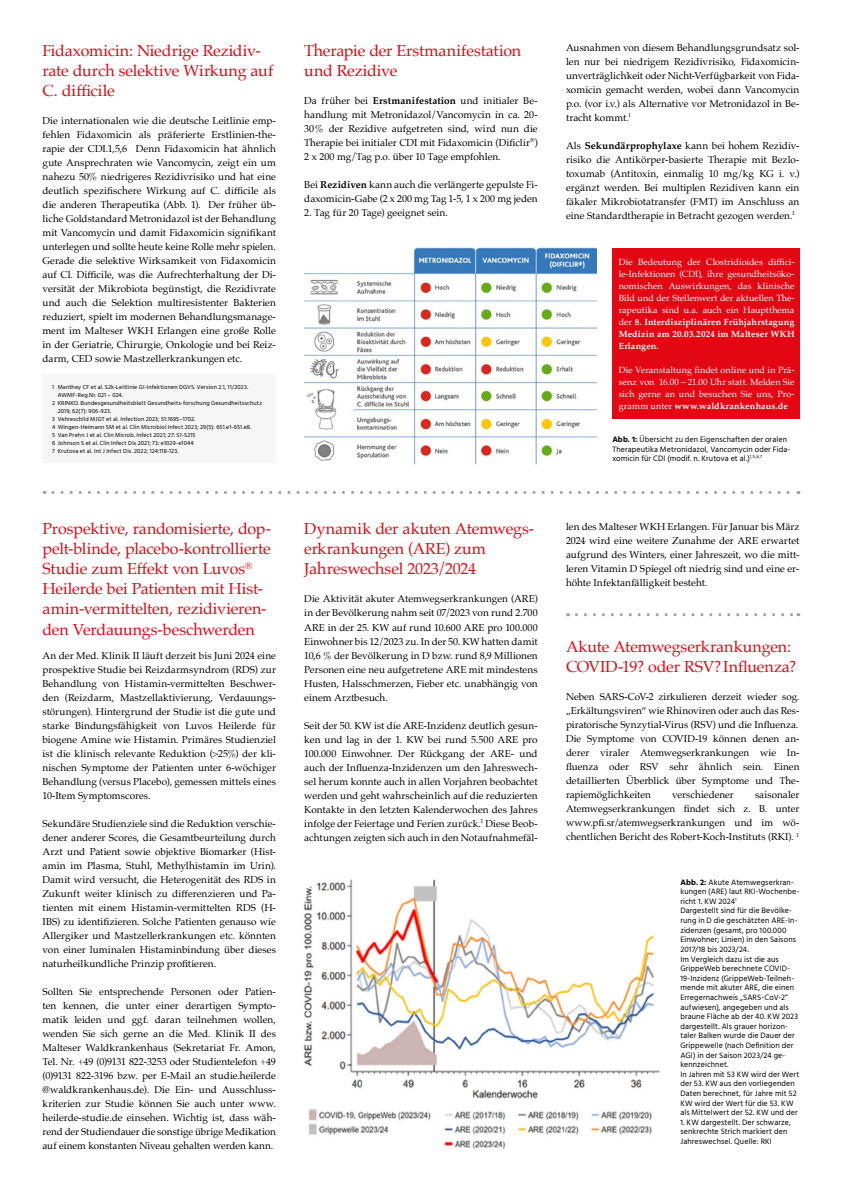
<style>
.page{position:relative;width:842px;height:1191px;background:#fff}
.page>*{position:absolute;margin:0;border:0;box-sizing:border-box;transform-origin:0 0}
.t1{font:16px/20px "Palatino";letter-spacing:-.01em;color:#e30613}
.t2{font:10px/14px "Palatino";color:#000;text-align:justify}
.t3{font:9px/12px "Palatino";letter-spacing:.005em;color:#fff;text-align:justify}
.t4{font:8px/9.6px "Hind";letter-spacing:.015em;color:#000}
.t5{font:6px "Hind";letter-spacing:.02em;color:#000}
.s1{font-weight:700}
</style>
<div class="page">
<div style="left:612px;top:249px;width:187px;height:170px;background:#e30613"></div>
<svg style="left:53px;top:491px;width:746px;height:3px"></svg>
<div style="left:43px;top:374px;width:233px;height:89px;background:#f6f6f6"></div>
<img style="left:304px;top:247px;width:293px;height:218px">
<svg style="left:576px;top:613px;width:223px;height:3px"></svg>
<img style="left:303px;top:879px;width:357px;height:271px">
<h1 class="t1" style="left:43px;top:40px;width:232px">Fidaxomicin: Niedrige Rezidiv&shy;rate durch selektive Wirkung auf<br>C. difficile</h1>
<p class="t2" style="left:43px;top:113px;width:235px">Die internationalen wie die deutsche Leitlinie emp&shy;fehlen Fidaxomicin als präferierte Erstlinien-the&shy;rapie der CDI.1,5,6 Denn Fidaxomicin hat ähnlich gute Ansprechraten wie Vancomycin, zeigt ein um nahezu 50% niedrigeres Rezidivrisiko und hat eine deutlich spezifischere Wirkung auf C. difficile als die anderen Therapeutika (Abb. 1). Der früher üb&shy;liche Goldstandard Metronidazol ist der Behandlung mit Vancomycin und damit Fidaxomicin signifikant unterlegen und sollte heute keine Rolle mehr spielen.<br>Gerade die selektive Wirksamkeit von Fidaxomicin auf Cl. Difficile, was die Aufrechterhaltung der Di&shy;versität der Mikrobiota begünstigt, die Rezidivrate und auch die Selektion multiresistenter Bakterien reduziert, spielt im modernen Behandlungsmanage&shy;ment im Malteser WKH Erlangen eine große Rolle in der Geriatrie, Chirurgie, Onkologie und bei Reiz&shy;darm, CED sowie Mastzellerkrankungen etc.</p>
<p class="t5" style="left:52px;top:383px;width:198px">1 Manthey CF et al. S2k-Leitlinie GI-Infektionen DGVS. Version 2.1, 11/2023.</p>
<p class="t5" style="left:58px;top:391px;width:67px">AWMF-Reg.Nr. 021 – 024.</p>
<p class="t5" style="left:52px;top:399px;width:212px">2 KRINKO. Bundesgesundheitsblatt Gesundheits-forschung Gesundheitsschutz</p>
<p class="t5" style="left:58px;top:407px;width:55px">2019; 62(7): 906-923.</p>
<p class="t5" style="left:52px;top:415px;width:145px">3 Vehreschild MJGT et al. Infection 2023; 51:1695–1702.</p>
<p class="t5" style="left:52px;top:423px;width:201px">4 Wingen-Heimann SM et al. Clin Microbiol Infect 2023; 29(5): 651.e1-651.e8.</p>
<p class="t5" style="left:52px;top:431px;width:145px">5 Van Prehn J et al. Clin Microb. Infect 2021; 27: S1-S215</p>
<p class="t5" style="left:52px;top:439px;width:143px">6 Johnson S et al. Clin Infect Dis 2021; 73: e1029-e1044</p>
<p class="t5" style="left:52px;top:447px;width:128px">7 Krutova et al. Int J Infect Dis. 2022; 124:118-123.</p>
<h1 class="t1" style="left:43px;top:519px;width:230px">Prospektive, randomisierte, dop&shy;pelt-blinde, placebo-kontrollierte Studie zum Effekt von Luvos<sup>® </sup>Heilerde bei Patienten mit Hist&shy;amin-vermittelten, rezidivieren&shy;den Verdauungs-beschwerden</h1>
<p class="t2" style="left:43px;top:648px;width:235px">An der Med. Klinik II läuft derzeit bis Juni 2024 eine prospektive Studie bei Reizdarmsyndrom (RDS) zur Behandlung von Histamin-vermittelten Beschwer&shy;den (Reizdarm, Mastzellaktivierung, Verdauungs&shy;störungen). Hintergrund der Studie ist die gute und starke Bindungsfähigkeit von Luvos Heilerde für biogene Amine wie Histamin. Primäres Studienziel ist die klinisch relevante Reduktion (&gt;25%) der kli&shy;nischen Symptome der Patienten unter 6-wöchiger Behandlung (versus Placebo), gemessen mittels eines 10-Item Symptomscores.</p>
<p class="t2" style="left:43px;top:816px;width:235px">Sekundäre Studienziele sind die Reduktion verschie&shy;dener anderer Scores, die Gesamtbeurteilung durch Arzt und Patient sowie objektive Biomarker (Hist&shy;amin im Plasma, Stuhl, Methylhistamin im Urin).<br>Damit wird versucht, die Heterogenität des RDS in Zukunft weiter klinisch zu differenzieren und Pa&shy;tienten mit einem Histamin-vermittelten RDS (H-IBS) zu identifizieren. Solche Patienten genauso wie Allergiker und Mastzellerkrankungen etc. könnten von einer luminalen Histaminbindung über dieses naturheilkundliche Prinzip profitieren.</p>
<p class="t2" style="left:43px;top:984px;width:235px">Sollten Sie entsprechende Personen oder Patien&shy;ten kennen, die unter einer derartigen Sympto&shy;matik leiden und ggf. daran teilnehmen wollen, wenden Sie sich gerne an die Med. Klinik II des Malteser Waldkrankenhaus (Sekretariat Fr. Amon, Tel. Nr. +49 (0)9131 822-3253 oder Studientelefon +49 (0)9131 822-3196 bzw. per E-Mail an studie.heilerde @waldkrankenhaus.de). Die Ein- und Ausschluss&shy;kriterien zur Studie können Sie auch unter www. heilerde-studie.de einsehen. Wichtig ist, dass wäh&shy;rend der Studiendauer die sonstige übrige Medikation auf einem konstanten Niveau gehalten werden kann.</p>
<h1 class="t1" style="left:304px;top:40px;width:218px">Therapie der Erstmanifestation und Rezidive</h1>
<p class="t2" style="left:304px;top:93px;width:235px">Da früher bei <span class="s1">Erstmanifestation</span> und initialer Be&shy;handlung mit Metronidazol/Vancomycin in ca. 20- 30% der Rezidive aufgetreten sind, wird nun die Therapie bei initialer CDI mit Fidaxomicin (Dificlir<sup>®</sup>)<br>2 x 200 mg/Tag p.o. über 10 Tage empfohlen.</p>
<p class="t2" style="left:304px;top:177px;width:235px">Bei <span class="s1">Rezidiven</span> kann auch die verlängerte gepulste Fi&shy;daxomicin-Gabe (2 x 200 mg Tag 1-5, 1 x 200 mg jeden</p>
<p class="t2" style="left:304px;top:205px;width:145px">2. Tag für 20 Tage) geeignet sein.</p>
<h1 class="t1" style="left:304px;top:519px;width:231px">Dynamik der akuten Atemwegs&shy;erkrankungen (ARE) zum<br>Jahreswechsel 2023/2024</h1>
<p class="t2" style="left:304px;top:592px;width:235px">Die Aktivität akuter Atemwegserkrankungen (ARE) in der Bevölkerung nahm seit 07/2023 von rund 2.700<br>ARE in der 25. KW auf rund 10.600 ARE pro 100.000<br>Einwohner bis 12/2023 zu. In der 50. KW hatten damit 10,6 % der Bevölkerung in D bzw. rund 8,9 Millionen Personen eine neu aufgetretene ARE mit mindestens Husten, Halsschmerzen, Fieber etc. unabhängig von einem Arztbesuch.</p>
<p class="t2" style="left:304px;top:718px;width:235px">Seit der 50. KW ist die ARE-Inzidenz deutlich gesun&shy;ken und lag in der 1. KW bei rund 5.500 ARE pro 100.000 Einwohner. Der Rückgang der ARE- und auch der Influenza-Inzidenzen um den Jahreswech&shy;sel herum konnte auch in allen Vorjahren beobachtet werden und geht wahrscheinlich auf die reduzierten Kontakte in den letzten Kalenderwochen des Jahres infolge der Feiertage und Ferien zurück.<sup>1</sup> Diese Beob&shy;achtungen zeigten sich auch in den Notaufnahmefäl-</p>
<p class="t2" style="left:566px;top:40px;width:235px">Ausnahmen von diesem Behandlungsgrundsatz sol&shy;len nur bei niedrigem Rezidivrisiko, Fidaxomicin&shy;unverträglichkeit oder Nicht-Verfügbarkeit von Fida&shy;xomicin gemacht werden, wobei dann Vancomycin p.o. (vor i.v.) als Alternative vor Metronidazol in Be&shy;tracht kommt.<sup>1</sup></p>
<p class="t2" style="left:566px;top:138px;width:235px">Als <span class="s1">Sekundärprophylaxe</span> kann bei hohem Rezidiv&shy;risiko die Antikörper-basierte Therapie mit Bezlo&shy;toxumab (Antitoxin, einmalig 10 mg/kg KG i. v.) ergänzt werden. Bei multiplen Rezidiven kann ein fäkaler Mikrobiotatransfer (FMT) im Anschluss an eine Standardtherapie in Betracht gezogen werden.<sup>1</sup></p>
<p class="t3" style="left:619px;top:256px;width:177px">Die Bedeutung der Clostridioides diffici&shy;le-Infektionen (CDI), ihre gesundheitsöko&shy;nomischen Auswirkungen, das klinische Bild und der Stellenwert der aktuellen The&shy;rapeutika sind u.a. auch ein Hauptthema der <span class="s1">8. Interdisziplinären Frühjahrstagung Medizin am 20.03.2024 im Malteser WKH Erlangen.</span></p>
<p class="t3" style="left:619px;top:364px;width:177px">Die Veranstaltung findet online und in Prä&shy;senz von 16.00 – 21.00 Uhr statt. Melden Sie sich gerne an und besuchen Sie uns, Pro&shy;gramm unter <span class="s1">www.waldkrankenhaus.de</span></p>
<p class="t4" style="left:612px;top:435px;width:179px"><span class="s1">Abb. 1:</span> Übersicht zu den Eigenschaften der oralen<br>Therapeutika Metronidazol, Vancomycin oder Fida&shy;xomicin für CDI (modif. n. Krutova et al.)<sup>1,5,6,7</sup></p>
<p class="t2" style="left:566px;top:519px;width:235px">len des Malteser WKH Erlangen. Für Januar bis März 2024 wird eine weitere Zunahme der ARE erwartet aufgrund des Winters, einer Jahreszeit, wo die mitt&shy;leren Vitamin D Spiegel oft niedrig sind und eine er&shy;höhte Infektanfälligkeit besteht.</p>
<h1 class="t1" style="left:566px;top:637px;width:232px">Akute Atemwegserkrankungen:<br>COVID-19? oder RSV? Influenza?</h1>
<p class="t2" style="left:566px;top:690px;width:235px">Neben SARS-CoV-2 zirkulieren derzeit wieder sog. „Erkältungsviren“ wie Rhinoviren oder auch das Res&shy;piratorische Synzytial-Virus (RSV) und die Influenza.<br>Die Symptome von COVID-19 können denen an&shy;derer viraler Atemwegserkrankungen wie In&shy;fluenza oder RSV sehr ähnlich sein. Einen detaillierten Überblick über Symptome und The&shy;rapiemöglichkeiten</p>
<p class="t2" style="left:672px;top:788px;width:63px">verschiedener</p>
<p class="t2" style="left:566px;top:788px;width:235px;text-indent:189px">saisonaler Atemwegserkrankungen findet sich z. B. unter www.pfi.sr/atemwegserkrankungen und im wö&shy;chentlichen Bericht des Robert-Koch-Instituts (RKI). <sup>1</sup></p>
<p class="t4" style="left:680px;top:877px;width:121px"><span class="s1">Abb. 2:</span> Akute Atemwegserkran&shy;kungen (ARE) laut RKI-Wochenbe&shy;richt 1. KW 2024<sup>1<br></sup>Dargestellt sind für die Bevölke&shy;rung in D die geschätzten ARE-In&shy;zidenzen (gesamt, pro 100.000<br>Einwohner; Linien) in den Saisons<br>2017/18 bis 2023/24.<br>Im Vergleich dazu ist die aus<br>GrippeWeb berechnete COVID-<br>19-Inzidenz (GrippeWeb-Teilneh&shy;mende mit akuter ARE, die einen<br>Erregernachweis „SARS-CoV-2“ aufwiesen), angegeben und als braune Fläche ab der 40. KW 2023 dargestellt. Als grauer horizon&shy;taler Balken wurde die Dauer der<br>Grippewelle (nach Definition der<br>AGI) in der Saison 2023/24 ge&shy;kennzeichnet.<br>In Jahren mit 53 KW wird der Wert der 53. KW aus den vorliegenden<br>Daten berechnet, für Jahre mit 52<br>KW wird der Wert für die 53. KW als Mittelwert der 52. KW und der</p>
<p class="t4" style="left:680px;top:1117px;width:112px">1. KW dargestellt. Der schwarze, senkrechte Strich markiert den<br>Jahreswechsel. Quelle: RKI</p>
</div>
